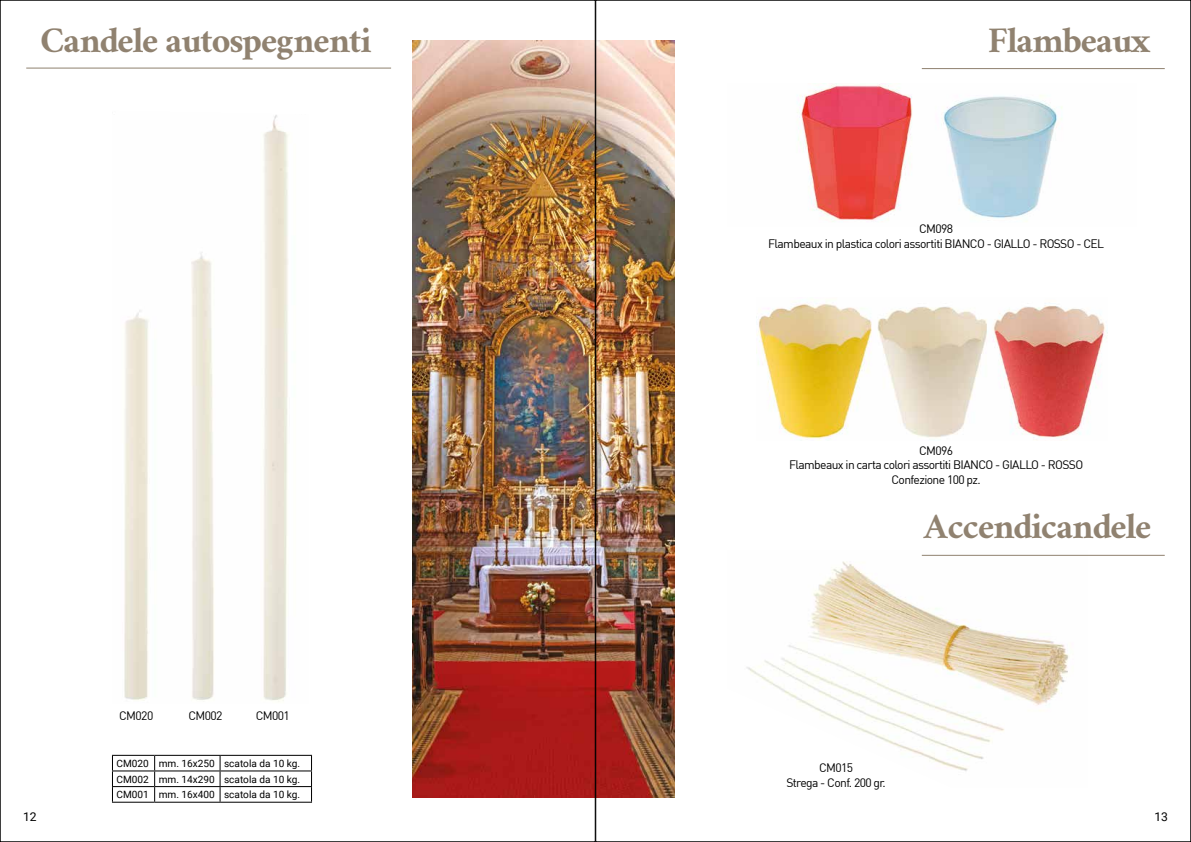
<style>
.page{position:relative;width:1191px;height:842px;background:#fff}
.page>*{position:absolute;margin:0;border:0;box-sizing:border-box;transform-origin:0 0}
.t1{font:40.3px "Ramaraja";color:#908270}
.t2{font:12.1px/14.5px "DIN";letter-spacing:-.05em;color:#000;text-align:center}
.t3{font:12.1px "Roboto";color:#000}
.t4{font:10.1px/15.6px "Roboto";color:#000;text-align:justify}
</style>
<div class="page">
<img style="left:124px;top:115px;width:164px;height:587px">
<hr style="left:112px;top:755px;width:43px;height:1px;background:#000">
<hr style="left:155px;top:755px;width:65px;height:1px;background:#000">
<hr style="left:220px;top:755px;width:92px;height:1px;background:#000">
<hr style="left:112px;top:770px;width:43px;height:1px;background:#000">
<hr style="left:155px;top:770px;width:65px;height:1px;background:#000">
<hr style="left:220px;top:770px;width:92px;height:1px;background:#000">
<hr style="left:112px;top:786px;width:43px;height:1px;background:#000">
<svg style="left:112px;top:756px;width:1px;height:46px"></svg>
<hr style="left:155px;top:786px;width:65px;height:1px;background:#000">
<svg style="left:154px;top:756px;width:1px;height:46px"></svg>
<hr style="left:220px;top:786px;width:92px;height:1px;background:#000">
<svg style="left:219px;top:756px;width:2px;height:46px"></svg>
<svg style="left:311px;top:756px;width:1px;height:46px"></svg>
<hr style="left:112px;top:802px;width:43px;height:1px;background:#000">
<hr style="left:155px;top:802px;width:65px;height:1px;background:#000">
<hr style="left:220px;top:802px;width:92px;height:1px;background:#000">
<hr style="left:26px;top:68px;width:365px;height:1px;background:#908270">
<img style="left:412px;top:41px;width:262px;height:757px">
<img style="left:746px;top:554px;width:341px;height:217px">
<hr style="left:921px;top:68px;width:243px;height:1px;background:#908270">
<hr style="left:921px;top:555px;width:243px;height:1px;background:#908270">
<img style="left:797px;top:83px;width:266px;height:139px">
<img style="left:756px;top:301px;width:349px;height:139px">
<h1 class="t1" style="left:41px;top:14px;width:331px">Candele autospegnenti</h1>
<p class="t3" style="left:23px;top:808px;width:15px">12</p>
<p class="t2" style="left:119px;top:708px;width:36px">CM020</p>
<p class="t2" style="left:188px;top:708px;width:36px">CM002</p>
<p class="t2" style="left:256px;top:708px;width:36px">CM001</p>
<p class="t4" style="left:116px;top:755px;width:185px">CM020 mm. 16x250 scatola da 10 kg.<br>CM002 mm. 14x290 scatola da 10 kg.<br>CM001 mm. 16x400 scatola da 10 kg.</p>
<h1 class="t1" style="left:988px;top:14px;width:164px">Flambeaux</h1>
<p class="t2" style="left:768px;top:221px;width:337px">CM098<br>Flambeaux in plastica colori assortiti BIANCO - GIALLO - ROSSO - CEL</p>
<p class="t2" style="left:789px;top:443px;width:296px">CM096<br>Flambeaux in carta colori assortiti BIANCO - GIALLO - ROSSO<br>Confezione 100 pz.</p>
<h1 class="t1" style="left:924px;top:500px;width:228px">Accendicandele</h1>
<p class="t2" style="left:786px;top:761px;width:101px">CM015<br>Strega - Conf. 200 gr.</p>
<p class="t3" style="left:1154px;top:808px;width:15px">13</p>
</div>
